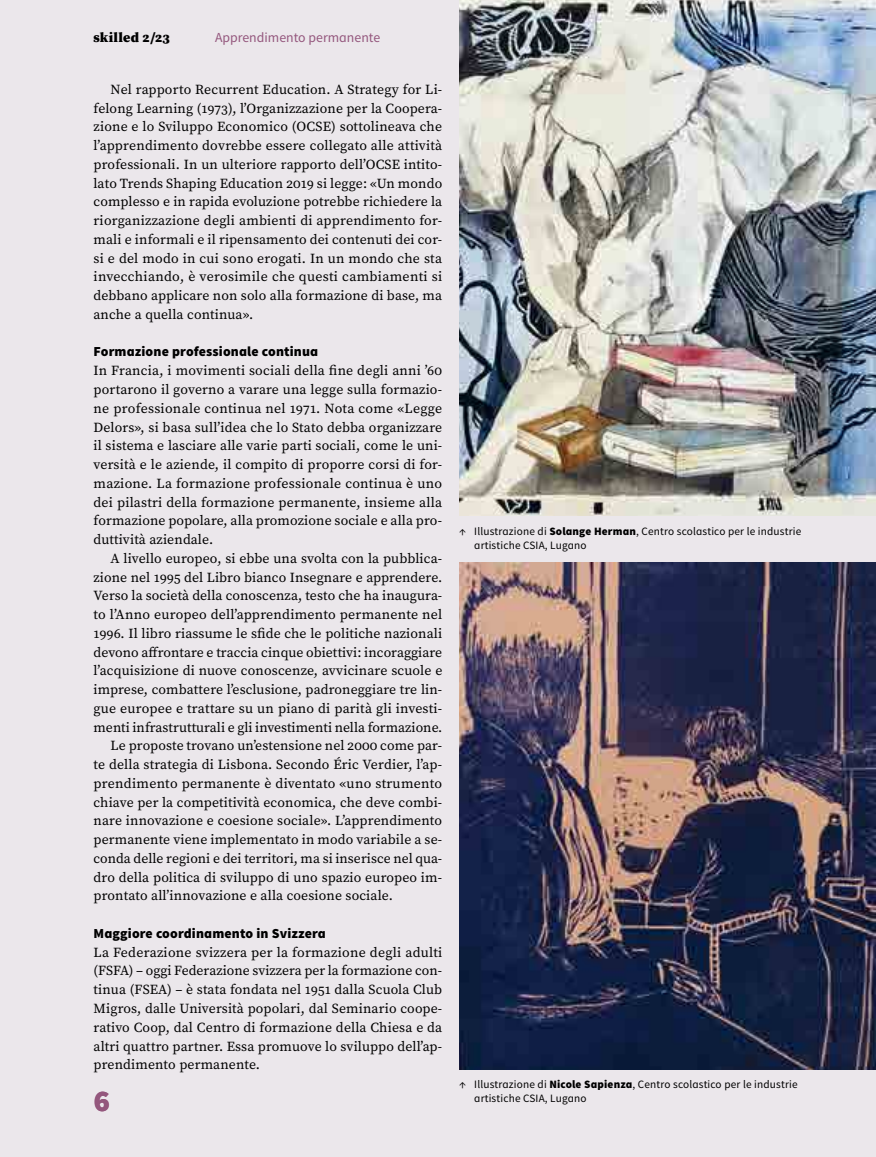
<style>
.page{position:relative;width:876px;height:1157px;background:#ebe7eb}
.page>*{position:absolute;margin:0;border:0;box-sizing:border-box;transform-origin:0 0}
.t1{font:900 30px "Source Sans Pro";color:#94577d}
.P-Lauftext{font:13.8px/18.8px "Source Serif Pro";letter-spacing:.01em;color:#000;text-align:justify}
.P-Lauftext-ohne-Einzug{font:13.8px/18.8px "Source Serif Pro";letter-spacing:.01em;color:#000;text-align:justify}
.P-Zwischentitel{font:900 13.8px "Source Sans Pro";letter-spacing:.01em;color:#000}
.t2{font:13.8px "Source Sans Pro";color:#94577d}
.t3{font:900 13.8px "Source Serif Pro";letter-spacing:.02em;color:#000}
.t4{font:11.25px/14.1px "Source Sans Pro";letter-spacing:.015em;color:#000}
.s1{font-weight:900}
</style>
<div class="page">
<img style="left:459px;top:0;width:417px;height:516px">
<img style="left:459px;top:563px;width:417px;height:506px">
<p class="t3" style="left:94px;top:28px;width:78px">skilled 2/23</p>
<p class="t2" style="left:215px;top:29px;width:167px">Apprendimento permanente</p>
<p class="P-Lauftext" style="left:94px;top:80px;width:350px;text-indent:17px">Nel rapporto Recurrent Education. A Strategy for Li&shy;felong Learning (1973), l’Organizzazione per la Coopera&shy;zione e lo Sviluppo Economico (OCSE) sottolineava che l’apprendimento dovrebbe essere collegato alle attività professionali. In un ulteriore rapporto dell’OCSE intito&shy;lato Trends Shaping Education 2019 si legge: «Un mondo complesso e in rapida evoluzione potrebbe richiedere la riorganizzazione degli ambienti di apprendimento for&shy;mali e informali e il ripensamento dei contenuti dei cor&shy;si e del modo in cui sono erogati. In un mondo che sta invecchiando, è verosimile che questi cambiamenti si debbano applicare non solo alla formazione di base, ma anche a quella continua».</p>
<p class="P-Zwischentitel" style="left:94px;top:343px;width:226px">Formazione professionale continua</p>
<p class="P-Lauftext-ohne-Einzug" style="left:94px;top:361px;width:350px">In Francia, i movimenti sociali della fine degli anni ’60 portarono il governo a varare una legge sulla formazio&shy;ne professionale continua nel 1971. Nota come «Legge Delors», si basa sull’idea che lo Stato debba organizzare il sistema e lasciare alle varie parti sociali, come le uni&shy;versità e le aziende, il compito di proporre corsi di for&shy;mazione. La formazione professionale continua è uno dei pilastri della formazione permanente, insieme alla formazione popolare, alla promozione sociale e alla pro&shy;duttività aziendale.</p>
<p class="P-Lauftext" style="left:94px;top:549px;width:350px;text-indent:17px">A livello europeo, si ebbe una svolta con la pubblica&shy;zione nel 1995 del Libro bianco Insegnare e apprendere.<br>Verso la società della conoscenza, testo che ha inaugura&shy;to l’Anno europeo dell’apprendimento permanente nel 1996. Il libro riassume le sfide che le politiche nazionali devono affrontare e traccia cinque obiettivi: incoraggiare l’acquisizione di nuove conoscenze, avvicinare scuole e imprese, combattere l’esclusione, padroneggiare tre lin&shy;gue europee e trattare su un piano di parità gli investi&shy;menti infrastrutturali e gli investimenti nella formazione.</p>
<p class="P-Lauftext" style="left:94px;top:736px;width:350px;text-indent:17px">Le proposte trovano un’estensione nel 2000 come par&shy;te della strategia di Lisbona. Secondo Éric Verdier, l’ap&shy;prendimento permanente è diventato «uno strumento chiave per la competitività economica, che deve combi&shy;nare innovazione e coesione sociale». L’apprendimento permanente viene implementato in modo variabile a se&shy;conda delle regioni e dei territori, ma si inserisce nel qua&shy;dro della politica di sviluppo di uno spazio europeo im&shy;prontato all’innovazione e alla coesione sociale.</p>
<p class="P-Zwischentitel" style="left:94px;top:924px;width:234px">Maggiore coordinamento in Svizzera</p>
<p class="P-Lauftext-ohne-Einzug" style="left:94px;top:942px;width:350px">La Federazione svizzera per la formazione degli adulti (FSFA) – oggi Federazione svizzera per la formazione con&shy;tinua (FSEA) – è stata fondata nel 1951 dalla Scuola Club Migros, dalle Università popolari, dal Seminario coope&shy;rativo Coop, dal Centro di formazione della Chiesa e da altri quattro partner. Essa promuove lo sviluppo dell’ap&shy;prendimento permanente.</p>
<h1 class="t1" style="left:94px;top:1082px;width:18px">6</h1>
<p class="t4" style="left:474px;top:524px;width:329px;text-indent:-15px">↑ Illustrazione di <span class="s1">Solange Herman</span>, Centro scolastico per le industrie artistiche CSIA, Lugano</p>
<p class="t4" style="left:474px;top:1077px;width:325px;text-indent:-15px">↑ Illustrazione di <span class="s1">Nicole Sapienza</span>, Centro scolastico per le industrie artistiche CSIA, Lugano</p>
</div>
